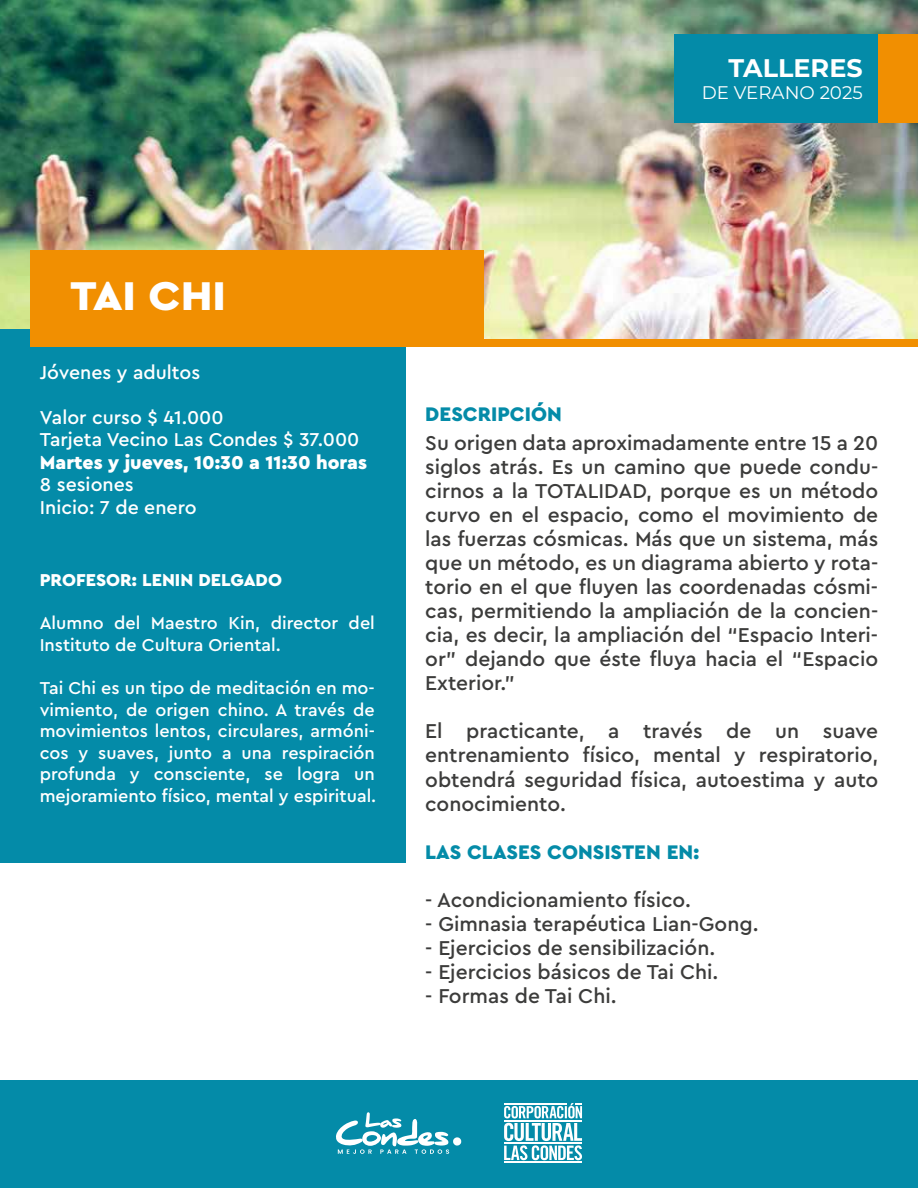
<style>
.page{position:relative;width:918px;height:1188px;background:#fff}
.page>*{position:absolute;margin:0;border:0;box-sizing:border-box;transform-origin:0 0}
.t1{font:900 42px "Cera Pro";color:#fff;scale:1.06 1}
.t2{font:700 25.5px "Montserrat";color:#fff}
.t3{font:500 21px/24px "Cera Pro";color:#3c3c3b;text-align:justify}
.t4{font:900 20.55px "Cera Pro";color:#048ba8}
.t5{font:500 19.5px/22.5px "Cera Pro";color:#fff}
.t6{font:900 19.5px "Cera Pro";color:#fff}
.t7{font:18.3px "Montserrat";color:#fff}
.t8{font:500 18px/21.6px "Cera Pro";color:#fff}
.t9{font:900 18px "Cera Pro";color:#fff}
</style>
<div class="page">
<img style="left:0;top:0;width:918px;height:339px">
<div style="left:0;top:330px;width:405px;height:533px;background:#048ba8"></div>
<div style="left:453px;top:339px;width:465px;height:8px;background:#f18f01"></div>
<div style="left:675px;top:35px;width:204px;height:88px;background:#048ba8"></div>
<div style="left:879px;top:35px;width:39px;height:88px;background:#f18f01"></div>
<div style="left:30px;top:251px;width:454px;height:96px;background:#f18f01"></div>
<div style="left:0;top:1080px;width:918px;height:108px;background:#048ba8"></div>
<hr style="left:504px;top:1162px;width:78px;height:1px;background:#fff">
<svg style="left:504px;top:1103px;width:78px;height:57px"></svg>
<svg style="left:336px;top:1112px;width:126px;height:42px"></svg>
<p class="t2" style="left:728px;top:50px;width:136px">TALLERES</p>
<p class="t7" style="left:702px;top:80px;width:162px">DE VERANO 2025</p>
<h1 class="t1" style="left:70px;top:268px;width:148px">TAI CHI</h1>
<p class="t5" style="left:40px;top:360px;width:162px">Jóvenes y adultos</p>
<p class="t5" style="left:40px;top:405px;width:321px">Valor curso $ 41.000<br>Tarjeta Vecino Las Condes $ 37.000</p>
<p class="t6" style="left:40px;top:449px;width:329px">Martes y jueves, 10:30 a 11:30 horas</p>
<p class="t5" style="left:40px;top:473px;width:158px">8 sesiones<br>Inicio: 7 de enero</p>
<p class="t9" style="left:40px;top:568px;width:244px">PROFESOR: LENIN DELGADO</p>
<p class="t8" style="left:40px;top:612px;width:337px">Alumno del Maestro Kin, director del<br>Instituto de Cultura Oriental.</p>
<p class="t8" style="left:40px;top:676px;width:338px;text-align:justify">Tai Chi es un tipo de meditación en mo&shy;vimiento, de origen chino. A través de movimientos lentos, circulares, armóni&shy;cos y suaves, junto a una respiración profunda y consciente, se logra un mejoramiento físico, mental y espiritual.</p>
<p class="t4" style="left:425px;top:400px;width:138px">DESCRIPCIÓN</p>
<p class="t3" style="left:425px;top:430px;width:455px">Su origen data aproximadamente entre 15 a 20 siglos atrás. Es un camino que puede condu&shy;cirnos a la TOTALIDAD, porque es un método curvo en el espacio, como el movimiento de las fuerzas cósmicas. Más que un sistema, más que un método, es un diagrama abierto y rota&shy;torio en el que fluyen las coordenadas cósmi&shy;cas, permitiendo la ampliación de la concien&shy;cia, es decir, la ampliación del “Espacio Interi&shy;or” dejando que éste fluya hacia el “Espacio Exterior.”</p>
<p class="t3" style="left:425px;top:719px;width:455px">El practicante, a través de un suave entrenamiento físico, mental y respiratorio, obtendrá seguridad física, autoestima y auto conocimiento.</p>
<p class="t4" style="left:425px;top:839px;width:275px">LAS CLASES CONSISTEN EN:</p>
<p class="t3" style="left:425px;top:887px;width:267px">- Acondicionamiento físico.</p>
<p class="t3" style="left:425px;top:911px;width:335px">- Gimnasia terapéutica Lian-Gong.</p>
<p class="t3" style="left:425px;top:935px;width:292px">- Ejercicios de sensibilización.</p>
<p class="t3" style="left:425px;top:959px;width:295px">- Ejercicios básicos de Tai Chi.</p>
<p class="t3" style="left:425px;top:983px;width:193px">- Formas de Tai Chi.</p>
</div>
